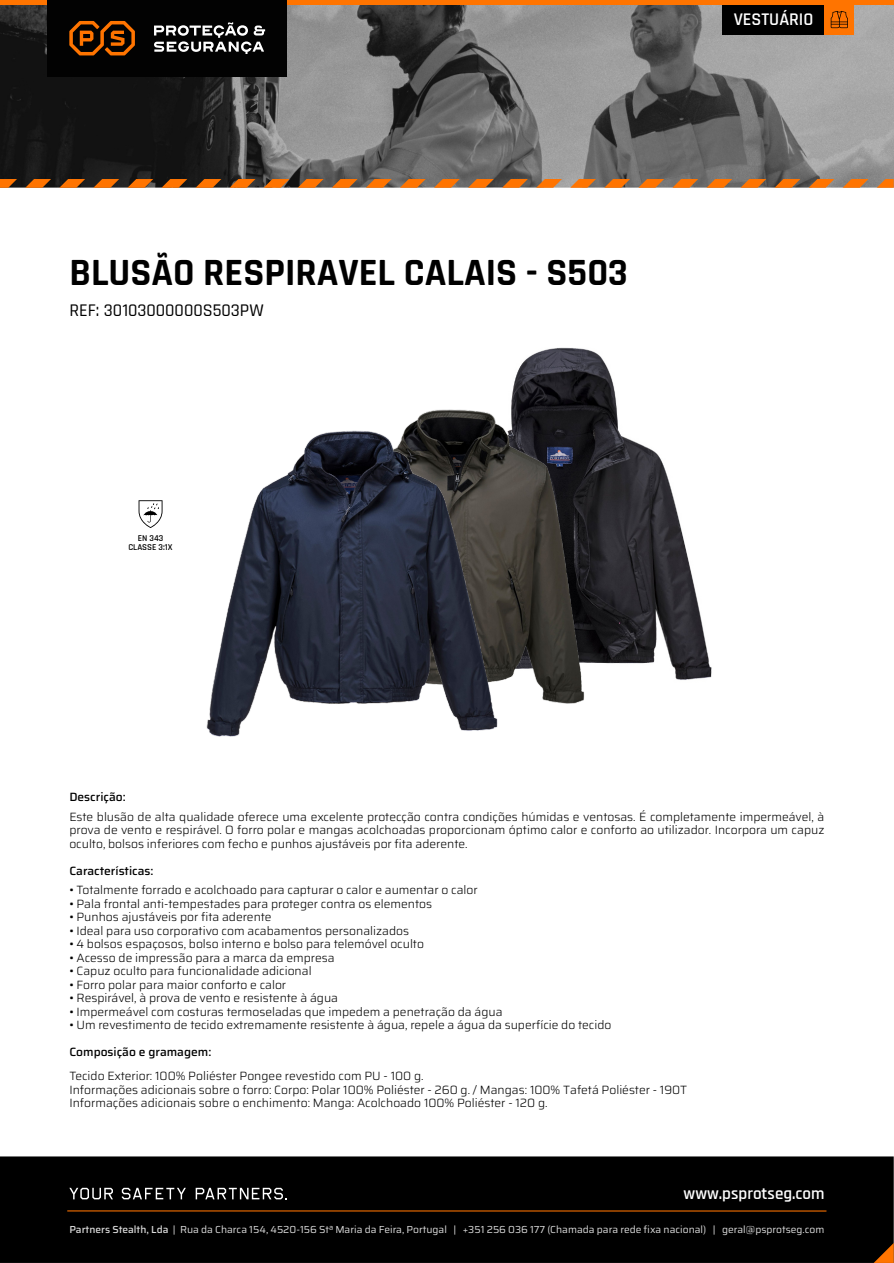
<style>
.page{position:relative;width:894px;height:1263px;background:#fff}
.page>*{position:absolute;margin:0;border:0;box-sizing:border-box;transform-origin:0 0}
.t1{font:700 39px "Rajdhani";color:#000}
.t2{font:500 18px "Rajdhani";color:#000}
.t3{font:600 18px "Rajdhani";color:#fff}
.t4{font:600 16.95px "Rajdhani";color:#fff}
.t5{font:300 12px/13.5px "Saira";color:#000;text-align:justify}
.t6{font:500 12px "Saira";color:#000}
.t7{font:10.2px "Saira";color:#dadada}
.t8{font:600 9px/9px "Rajdhani";color:#000;text-align:center}
.s1{font-weight:500}
</style>
<div class="page">
<img style="left:0;top:5px;width:893px;height:183px">
<div style="left:0;top:1156px;width:893px;height:107px;background:#000"></div>
<svg style="left:69px;top:1188px;width:44px;height:11px"></svg>
<svg style="left:122px;top:1188px;width:64px;height:11px"></svg>
<svg style="left:195px;top:1188px;width:92px;height:11px"></svg>
<hr style="left:67px;top:1210px;width:759px;height:1px;background:#ff7400">
<div style="left:0;top:0;width:893px;height:5px;background:#ff7400"></div>
<div style="left:47px;top:0;width:240px;height:76px;background:#020202"></div>
<svg style="left:154px;top:22px;width:111px;height:32px"></svg>
<svg style="left:69px;top:21px;width:66px;height:34px"></svg>
<div style="left:721px;top:5px;width:103px;height:29px;background:#000"></div>
<div style="left:824px;top:5px;width:29px;height:29px;background:#ff7400"></div>
<svg style="left:830px;top:11px;width:17px;height:17px"></svg>
<svg style="left:873px;top:1243px;width:20px;height:20px"></svg>
<svg style="left:0;top:179px;width:17px;height:9px"></svg>
<svg style="left:263px;top:179px;width:26px;height:9px"></svg>
<svg style="left:536px;top:179px;width:25px;height:9px"></svg>
<svg style="left:740px;top:179px;width:26px;height:9px"></svg>
<svg style="left:127px;top:179px;width:26px;height:9px"></svg>
<svg style="left:400px;top:179px;width:25px;height:9px"></svg>
<svg style="left:672px;top:179px;width:26px;height:9px"></svg>
<svg style="left:876px;top:179px;width:17px;height:9px"></svg>
<svg style="left:59px;top:179px;width:26px;height:9px"></svg>
<svg style="left:331px;top:179px;width:26px;height:9px"></svg>
<svg style="left:604px;top:179px;width:25px;height:9px"></svg>
<svg style="left:808px;top:179px;width:26px;height:9px"></svg>
<svg style="left:195px;top:179px;width:26px;height:9px"></svg>
<svg style="left:468px;top:179px;width:25px;height:9px"></svg>
<svg style="left:25px;top:179px;width:26px;height:9px"></svg>
<svg style="left:297px;top:179px;width:26px;height:9px"></svg>
<svg style="left:570px;top:179px;width:25px;height:9px"></svg>
<svg style="left:774px;top:179px;width:26px;height:9px"></svg>
<svg style="left:161px;top:179px;width:26px;height:9px"></svg>
<svg style="left:434px;top:179px;width:25px;height:9px"></svg>
<svg style="left:706px;top:179px;width:26px;height:9px"></svg>
<svg style="left:93px;top:179px;width:26px;height:9px"></svg>
<svg style="left:366px;top:179px;width:25px;height:9px"></svg>
<svg style="left:638px;top:179px;width:26px;height:9px"></svg>
<svg style="left:842px;top:179px;width:26px;height:9px"></svg>
<svg style="left:229px;top:179px;width:26px;height:9px"></svg>
<svg style="left:502px;top:179px;width:25px;height:9px"></svg>
<img style="left:512px;top:347px;width:200px;height:333px">
<img style="left:419px;top:396px;width:193px;height:308px">
<img style="left:206px;top:416px;width:312px;height:321px">
<svg style="left:138px;top:500px;width:24px;height:28px"></svg>
<h1 class="t1" style="left:69px;top:248px;width:560px">BLUSÃO RESPIRAVEL CALAIS - S503</h1>
<h2 class="t2" style="left:69px;top:299px;width:196px">REF: 30103000000S503PW</h2>
<p class="t8" style="left:128px;top:534px;width:46px">EN 343<br>CLASSE 3:1X</p>
<h2 class="t3" style="left:733px;top:8px;width:81px">VESTUÁRIO</h2>
<p class="t6" style="left:69px;top:788px;width:58px">Descrição:</p>
<p class="t5" style="left:69px;top:810px;width:756px">Este blusão de alta qualidade oferece uma excelente protecção contra condições húmidas e ventosas. É completamente impermeável, à prova de vento e respirável. O forro polar e mangas acolchoadas proporcionam óptimo calor e conforto ao utilizador. Incorpora um capuz oculto, bolsos inferiores com fecho e punhos ajustáveis por fita aderente.</p>
<p class="t6" style="left:69px;top:861px;width:86px">Características:</p>
<p class="t5" style="left:69px;top:883px;width:409px">• Totalmente forrado e acolchoado para capturar o calor e aumentar o calor</p>
<p class="t5" style="left:69px;top:897px;width:364px">• Pala frontal anti-tempestades para proteger contra os elementos</p>
<p class="t5" style="left:69px;top:910px;width:204px">• Punhos ajustáveis por fita aderente</p>
<p class="t5" style="left:69px;top:924px;width:341px">• Ideal para uso corporativo com acabamentos personalizados</p>
<p class="t5" style="left:69px;top:937px;width:356px">• 4 bolsos espaçosos, bolso interno e bolso para telemóvel oculto</p>
<p class="t5" style="left:69px;top:951px;width:267px">• Acesso de impressão para a marca da empresa</p>
<p class="t5" style="left:69px;top:964px;width:244px">• Capuz oculto para funcionalidade adicional</p>
<p class="t5" style="left:69px;top:978px;width:218px">• Forro polar para maior conforto e calor</p>
<p class="t5" style="left:69px;top:991px;width:270px">• Respirável, à prova de vento e resistente à água</p>
<p class="t5" style="left:69px;top:1005px;width:434px">• Impermeável com costuras termoseladas que impedem a penetração da água</p>
<p class="t5" style="left:69px;top:1018px;width:543px">• Um revestimento de tecido extremamente resistente à água, repele a água da superfície do tecido</p>
<p class="t6" style="left:69px;top:1043px;width:143px">Composição e gramagem:</p>
<p class="t5" style="left:69px;top:1069px;width:619px;text-align:left">Tecido Exterior: 100% Poliéster Pongee revestido com PU - 100 g.<br>Informações adicionais sobre o forro: Corpo: Polar 100% Poliéster - 260 g. / Mangas: 100% Tafetá Poliéster - 190T<br>Informações adicionais sobre o enchimento: Manga: Acolchoado 100% Poliéster - 120 g.</p>
<h3 class="t4" style="left:683px;top:1183px;width:142px">www.psprotseg.com</h3>
<p class="t7" style="left:69px;top:1221px;width:756px"><span class="s1">Partners Stealth, Lda</span> | Rua da Charca 154, 4520-156 Stª Maria da Feira, Portugal | +351 256 036 177 (Chamada para rede fixa nacional) | geral@psprotseg.com</p>
</div>
